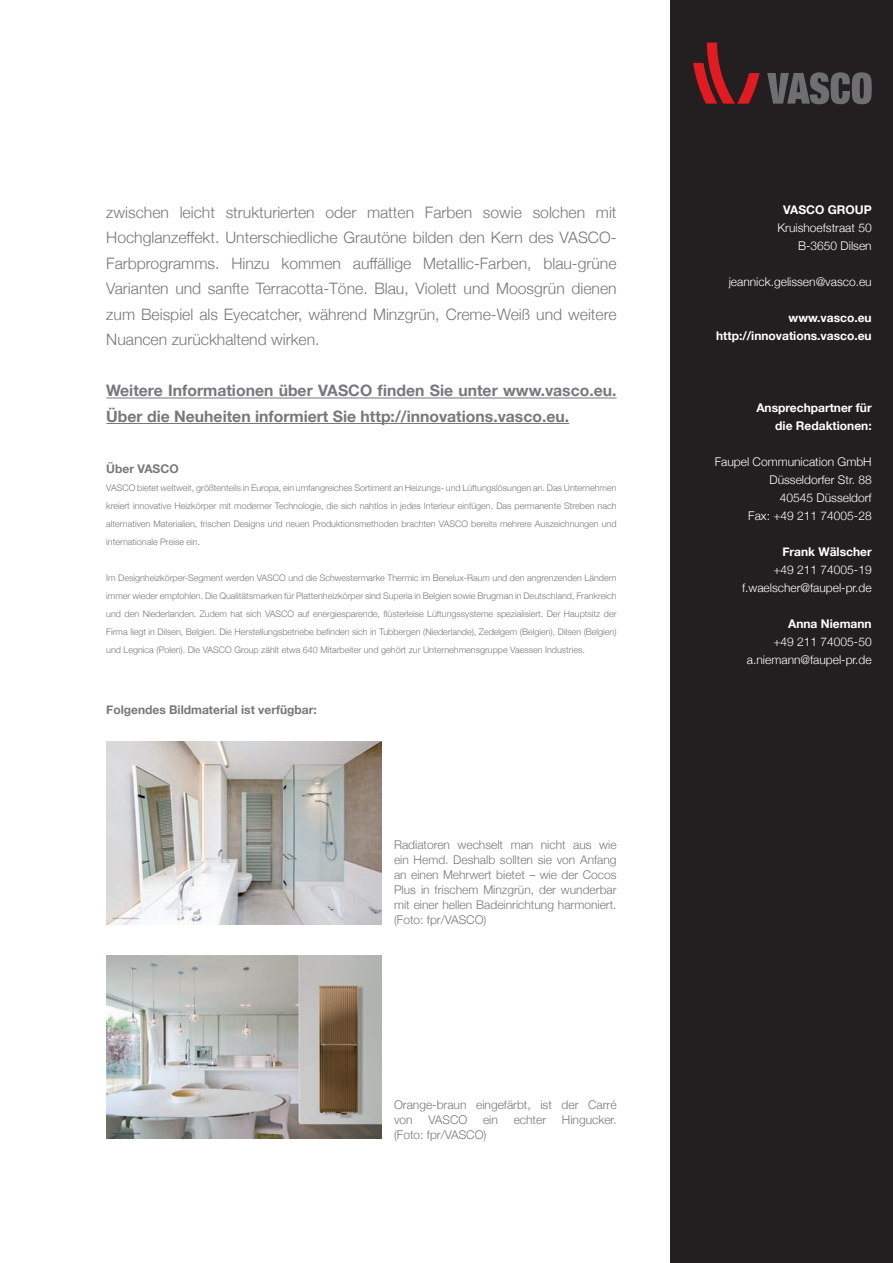
<style>
.page{position:relative;width:893px;height:1263px;background:#fff}
.page>*{position:absolute;margin:0;border:0;box-sizing:border-box;transform-origin:0 0}
.t1{font:300 15.75px/25.5px "Helvetica Neue";color:#77787b;text-align:justify}
._04_Zwischenheadline{font:700 15.75px/25.5px "Helvetica Neue";color:#77787b}
.t2{font:300 12px/15px "Helvetica Neue";color:#77787b;text-align:justify}
.t3{font:300 12px/18px "Helvetica Neue";color:#fff;text-align:right}
.t4{font:700 12px/18px "Helvetica Neue";color:#fff;text-align:right}
.t5{font:700 12px "Helvetica Neue";color:#77787b}
.t6{font:300 9px/18px "Helvetica Neue";color:#77787b;text-align:justify}
</style>
<div class="page">
<div style="left:671px;top:0;width:222px;height:1263px;background:#231f20"></div>
<svg style="left:693px;top:43px;width:66px;height:61px"></svg>
<svg style="left:767px;top:72px;width:105px;height:32px"></svg>
<hr style="left:106px;top:398px;width:511px;height:1px;background:#77787b">
<hr style="left:106px;top:423px;width:463px;height:1px;background:#77787b">
<img style="left:106px;top:741px;width:275px;height:184px">
<img style="left:106px;top:955px;width:275px;height:184px">
<p class="t1" style="left:106px;top:198px;width:512px">zwischen leicht strukturierten oder matten Farben sowie solchen mit Hochglanzeffekt. Unterschiedliche Grautöne bilden den Kern des VASCO-Farbprogramms. Hinzu kommen auffällige Metallic-Farben, blau-grüne Varianten und sanfte Terracotta-Töne. Blau, Violett und Moosgrün dienen zum Beispiel als Eyecatcher, während Minzgrün, Creme-Weiß und weitere Nuancen zurückhaltend wirken.</p>
<p class="_04_Zwischenheadline" style="left:106px;top:378px;width:512px">Weitere Informationen über VASCO finden Sie unter www.vasco.eu.<br>Über die Neuheiten informiert Sie http://innovations.vasco.eu.</p>
<p class="t5" style="left:106px;top:459px;width:74px">Über VASCO</p>
<p class="t6" style="left:106px;top:478px;width:512px">VASCO bietet weltweit, größtenteils in Europa, ein umfangreiches Sortiment an Heizungs- und Lüftungslösungen an. Das Unternehmen kreiert innovative Heizkörper mit moderner Technologie, die sich nahtlos in jedes Interieur einfügen. Das permanente Streben nach alternativen Materialien, frischen Designs und neuen Produktionsmethoden brachten VASCO bereits mehrere Auszeichnungen und internationale Preise ein.</p>
<p class="t6" style="left:106px;top:568px;width:512px">Im Designheizkörper-Segment werden VASCO und die Schwestermarke Thermic im Benelux-Raum und den angrenzenden Ländern immer wieder empfohlen. Die Qualitätsmarken für Plattenheizkörper sind Superia in Belgien sowie Brugman in Deutschland, Frankreich und den Niederlanden. Zudem hat sich VASCO auf energiesparende, flüsterleise Lüftungssysteme spezialisiert. Der Hauptsitz der Firma liegt in Dilsen, Belgien. Die Herstellungsbetriebe befinden sich in Tubbergen (Niederlande), Zedelgem (Belgien), Dilsen (Belgien) und Legnica (Polen). Die VASCO Group zählt etwa 640 Mitarbeiter und gehört zur Unternehmensgruppe Vaessen Industries.</p>
<p class="t5" style="left:106px;top:701px;width:212px">Folgendes Bildmaterial ist verfügbar:</p>
<p class="t2" style="left:394px;top:837px;width:224px">Radiatoren wechselt man nicht aus wie ein Hemd. Deshalb sollten sie von Anfang an einen Mehrwert bietet – wie der Cocos Plus in frischem Minzgrün, der wunderbar mit einer hellen Badeinrichtung harmoniert. (Foto: fpr/VASCO)</p>
<p class="t2" style="left:394px;top:1096px;width:224px">Orange-braun eingefärbt, ist der Carré von</p>
<p class="t2" style="left:428px;top:1111px;width:40px">VASCO</p>
<p class="t2" style="left:483px;top:1111px;width:16px">ein</p>
<p class="t2" style="left:514px;top:1111px;width:34px">echter</p>
<p class="t2" style="left:562px;top:1111px;width:56px">Hingucker.</p>
<p class="t2" style="left:394px;top:1126px;width:94px">(Foto: fpr/VASCO)</p>
<h2 class="t4" style="left:783px;top:201px;width:90px">VASCO GROUP</h2>
<h2 class="t3" style="left:777px;top:218px;width:96px">Kruishoefstraat 50<br>B-3650 Dilsen</h2>
<h2 class="t3" style="left:729px;top:272px;width:144px">jeannick.gelissen@vasco.eu</h2>
<h2 class="t4" style="left:716px;top:309px;width:157px">www.vasco.eu http://innovations.vasco.eu</h2>
<h2 class="t4" style="left:756px;top:399px;width:117px">Ansprechpartner für die Redaktionen:</h2>
<h2 class="t3" style="left:715px;top:452px;width:158px">Faupel Communication GmbH<br>Düsseldorfer Str. 88<br>40545 Düsseldorf<br>Fax: +49 211 74005-28</h2>
<h2 class="t4" style="left:782px;top:543px;width:91px">Frank Wälscher</h2>
<h2 class="t3" style="left:742px;top:560px;width:131px">+49 211 74005-19 f.waelscher@faupel-pr.de</h2>
<h2 class="t4" style="left:788px;top:615px;width:85px">Anna Niemann</h2>
<h2 class="t3" style="left:747px;top:632px;width:126px">+49 211 74005-50 a.niemann@faupel-pr.de</h2>
</div>
